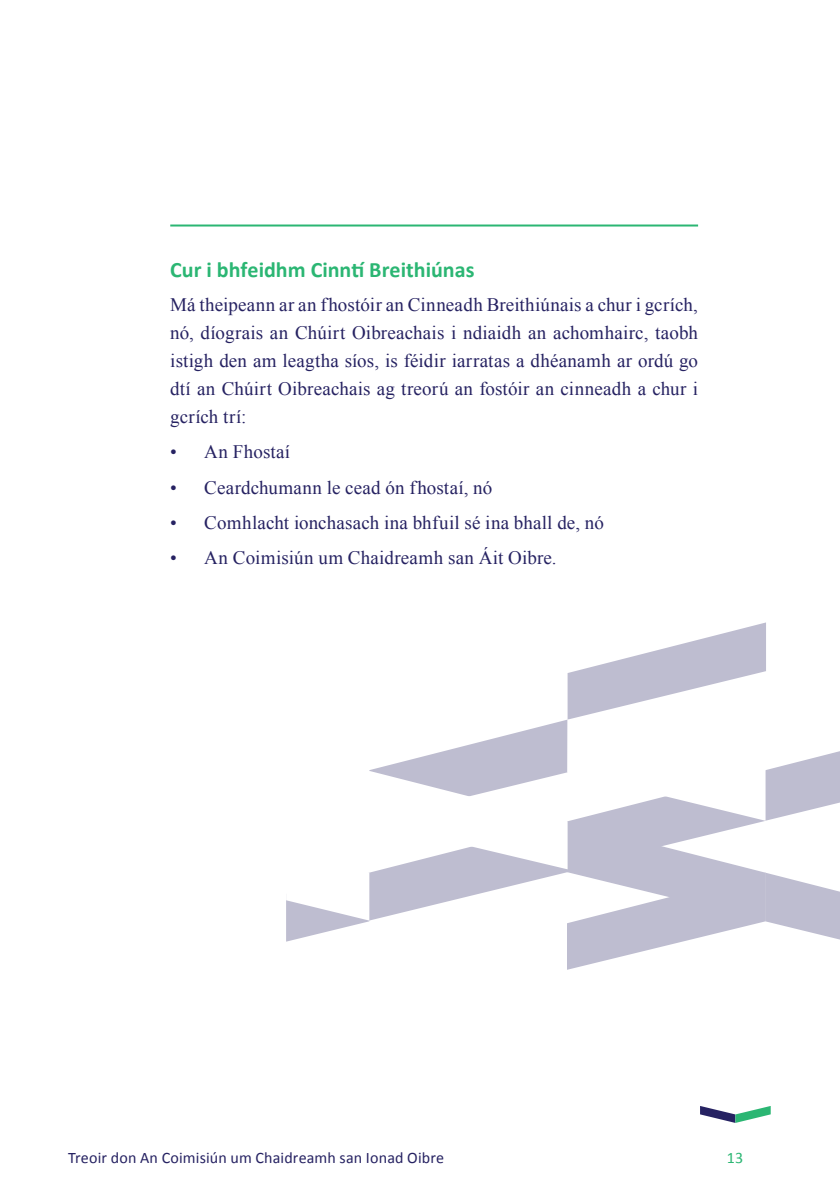
<style>
.page{position:relative;width:840px;height:1191px;background:#fff}
.page>*{position:absolute;margin:0;border:0;box-sizing:border-box;transform-origin:0 0}
.t1{font:700 22px "Calibri";color:#2bb673}
.t2{font:19px/28px "Times New Roman";letter-spacing:.01em;color:#262262;text-align:justify}
.t3{font:16px "Calibri";letter-spacing:.01em;color:#262262}
.t4{font:16px "Calibri";color:#2bb673}
</style>
<div class="page">
<svg style="left:700px;top:1106px;width:70px;height:17px"></svg>
<hr style="left:170px;top:224px;width:527px;height:2px;background:#2bb673">
<svg style="left:286px;top:622px;width:553px;height:347px"></svg>
<p class="t1" style="left:170px;top:256px;width:305px">Cur i bhfeidhm Cinntí Breithiúnas</p>
<p class="t2" style="left:170px;top:290px;width:529px">Má theipeann ar an fhostóir an Cinneadh Breithiúnais a chur i gcrích, nó, díograis an Chúirt Oibreachais i ndiaidh an achomhairc, taobh istigh den am leagtha síos, is féidir iarratas a dhéanamh ar ordú go dtí an Chúirt Oibreachais ag treorú an fostóir an cinneadh a chur i gcrích trí:</p>
<p class="t2" style="left:170px;top:438px;width:121px">• An Fhostaí</p>
<p class="t2" style="left:170px;top:473px;width:323px">• Ceardchumann le cead ón fhostaí, nó</p>
<p class="t2" style="left:170px;top:508px;width:435px">• Comhlacht ionchasach ina bhfuil sé ina bhall de, nó</p>
<p class="t2" style="left:170px;top:544px;width:387px">• An Coimisiún um Chaidreamh san Áit Oibre.</p>
<p class="t3" style="left:68px;top:1147px;width:377px">Treoir don An Coimisiún um Chaidreamh san Ionad Oibre</p>
<p class="t4" style="left:726px;top:1147px;width:18px">13</p>
</div>
